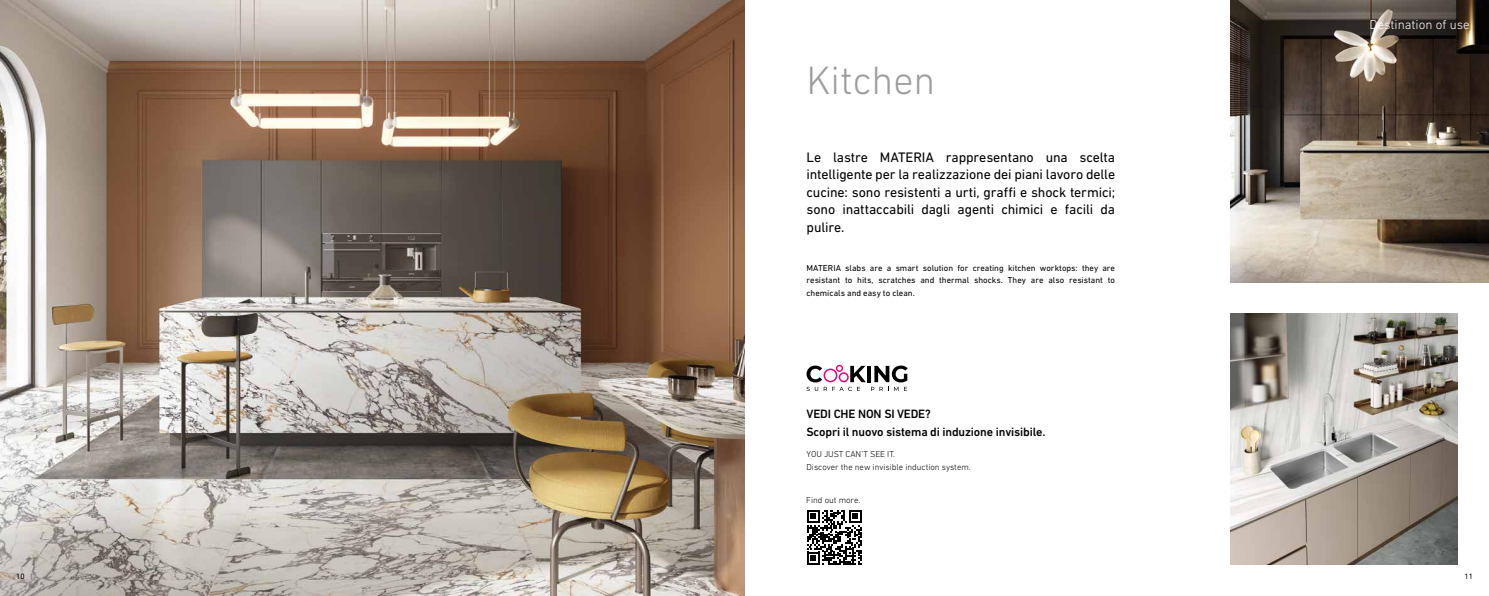
<style>
.page{position:relative;width:1489px;height:596px;background:#fff}
.page>*{position:absolute;margin:0;border:0;box-sizing:border-box;transform-origin:0 0}
.t1{font:300 40.25px "DIN Next W1 G";color:#9d9d9c}
.t2{font:14px/17.5px "DIN Next W1 G";letter-spacing:-.01em;color:#000;text-align:justify}
.t3{font:300 13.12px "DIN Next W1 G";color:#fff}
.t4{font:500 12.25px/17.5px "DIN Next W1 G";letter-spacing:-.01em;color:#000}
.t5{font:8.75px/12.2px "DIN Next W1 G";color:#000;text-align:justify}
.t6{font:300 8.75px/12.2px "DIN Next W1 G";color:#000}
.t7{font:7.88px "DIN Next W1 G";color:#000}
</style>
<div class="page">
<img style="left:1230px;top:313px;width:227px;height:251px">
<img style="left:0;top:0;width:744px;height:595px">
<img style="left:1230px;top:0;width:258px;height:282px">
<hr style="left:867px;top:365px;width:3px;height:17px;background:#000">
<svg style="left:806px;top:364px;width:59px;height:27px"></svg>
<svg style="left:871px;top:365px;width:36px;height:25px"></svg>
<svg style="left:807px;top:510px;width:55px;height:54px"></svg>
<h1 class="t1" style="left:806px;top:57px;width:130px">Kitchen</h1>
<p class="t2" style="left:806px;top:148px;width:310px">Le lastre MATERIA rappresentano una scelta intelligente per la realizzazione dei piani lavoro delle cucine: sono resistenti a urti, graffi e shock termici; sono inattaccabili dagli agenti chimici e facili da pulire.</p>
<p class="t5" style="left:806px;top:261px;width:310px">MATERIA slabs are a smart solution for creating kitchen worktops: they are resistant to hits, scratches and thermal shocks. They are also resistant to chemicals and easy to clean.</p>
<p class="t4" style="left:806px;top:405px;width:240px">VEDI CHE NON SI VEDE?<br>Scopri il nuovo sistema di induzione invisibile.</p>
<p class="t6" style="left:806px;top:448px;width:166px">YOU JUST CAN’T SEE IT.<br>Discover the new invisible induction system.</p>
<p class="t6" style="left:806px;top:493px;width:56px">Find out more.</p>
<p class="t3" style="left:1369px;top:17px;width:102px">Destination of use</p>
<p class="t7" style="left:16px;top:571px;width:10px">10</p>
<p class="t7" style="left:1464px;top:571px;width:10px">11</p>
</div>
